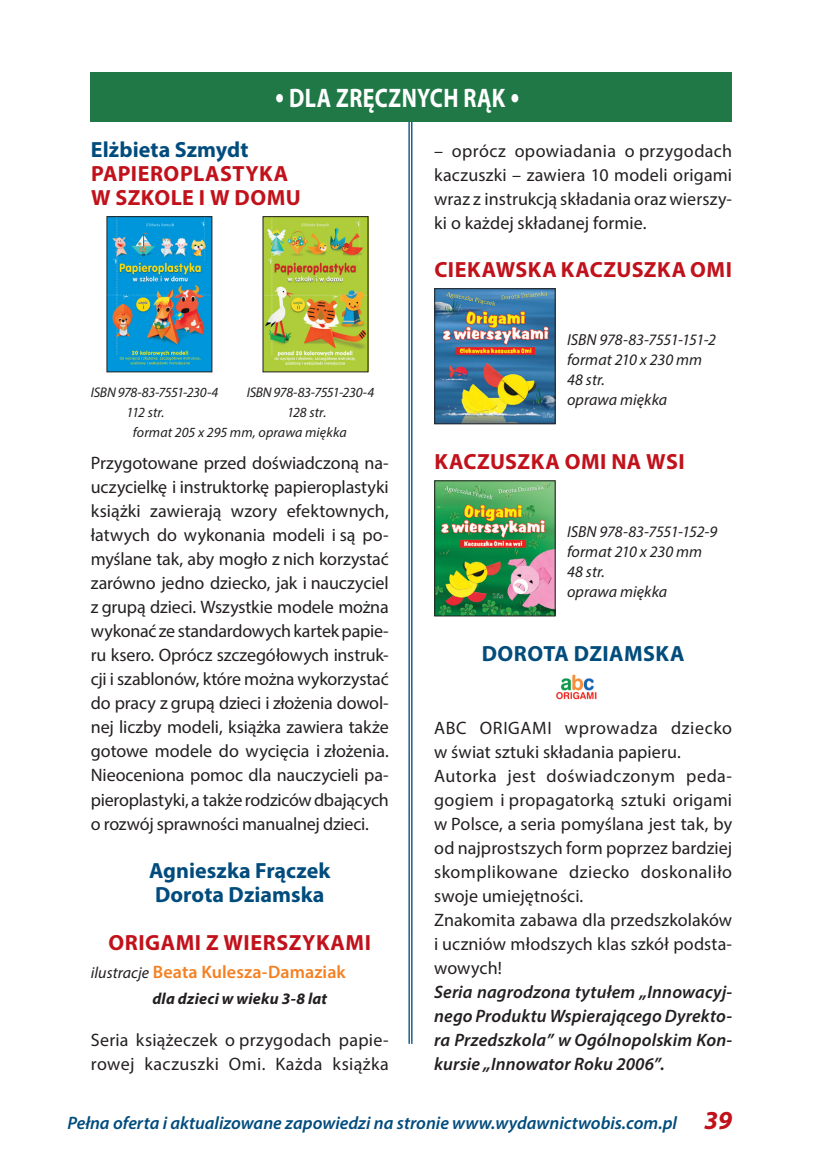
<style>
.page{position:relative;width:823px;height:1163px;background:#fff}
.page>*{position:absolute;margin:0;border:0;box-sizing:border-box;transform-origin:0 0}
.t1{font:700 26.8px "Myriad Pro";letter-spacing:.02em;color:#fff;scale:.82 1}
.t2{font:700 22px/24px "Myriad Pro";letter-spacing:.02em;color:#c1121c}
.t3{font:700 22px/24px "Myriad Pro";letter-spacing:.005em;color:#014c7d}
.t4{font:18px/24px "Myriad Pro";letter-spacing:.01em;color:#231f20;text-align:justify}
.t5{font:italic 600 18px/24px "Myriad Pro";letter-spacing:.01em;color:#231f20;text-align:justify}
.t6{font:italic 600 18px "Myriad Pro";color:#014c7d}
.t7{font:600 18px "Myriad Pro";letter-spacing:.005em;color:#f58021}
.t8{font:italic 16px/20px "Myriad Pro";letter-spacing:.005em;color:#231f20}
.t9{font:italic 700 16px "Myriad Pro";letter-spacing:.015em;color:#231f20}
.t10{font:italic 14px "Myriad Pro";letter-spacing:-.03em;color:#231f20}
.t11{font:italic 14px/20px "Myriad Pro";letter-spacing:.01em;color:#231f20}
.t12{font:italic 14px "Myriad Pro";letter-spacing:-.01em;color:#231f20}
.s1{font-family:"Corbel"}
.s2{font-weight:400;font-style:italic;font-size:16px;color:#231f20}
.s3{font-weight:700;font-size:26px;color:#c1121c}
</style>
<div class="page">
<hr style="left:411px;top:109px;width:1px;height:934px;background:#014c7d">
<hr style="left:408px;top:109px;width:1px;height:934px;background:#014c7d">
<div style="left:91px;top:72px;width:640px;height:50px;background:#1f7845"></div>
<img style="left:264px;top:218px;width:102px;height:152px">
<img style="left:108px;top:218px;width:102px;height:152px">
<img style="left:556px;top:674px;width:41px;height:26px">
<img style="left:436px;top:290px;width:117px;height:132px">
<div style="left:434px;top:288px;width:121px;height:136px;border:1px solid #231f20"></div>
<img style="left:436px;top:482px;width:117px;height:132px">
<div style="left:434px;top:480px;width:121px;height:136px;border:1px solid #231f20"></div>
<h1 class="t1" style="left:274px;top:80px;width:300px"><span class="s1">•</span> DLA ZRĘCZNYCH RĄK <span class="s1">•</span></h1>
<p class="t3" style="left:91px;top:137px;width:159px">Elżbieta Szmydt</p>
<p class="t2" style="left:91px;top:161px;width:211px">PAPIEROPLASTYKA<br>W SZKOLE I W DOMU</p>
<p class="t10" style="left:91px;top:384px;width:129px">ISBN 978-83-7551-230-4</p>
<p class="t10" style="left:246px;top:384px;width:129px">ISBN 978-83-7551-230-4</p>
<p class="t12" style="left:126px;top:404px;width:40px">112 str.</p>
<p class="t11" style="left:133px;top:402px;width:215px;text-indent:154px">128 str. format 205 x 295 mm, oprawa miękka</p>
<p class="t4" style="left:91px;top:451px;width:299px">Przygotowane przed doświadczoną na&shy;uczycielkę i instruktorkę papieroplastyki książki zawierają wzory efektownych, łatwych do wykonania modeli i są po&shy;myślane tak, aby mogło z nich korzystać zarówno jedno dziecko, jak i nauczyciel z grupą dzieci. Wszystkie modele można wykonać ze standardowych kartek papie&shy;ru ksero. Oprócz szczegółowych instruk&shy;cji i szablonów, które można wykorzystać do pracy z grupą dzieci i złożenia dowol&shy;nej liczby modeli, książka zawiera także gotowe modele do wycięcia i złożenia.<br>Nieoceniona pomoc dla nauczycieli pa&shy;pieroplastyki, a także rodziców dbających o rozwój sprawności manualnej dzieci.</p>
<p class="t3" style="left:149px;top:857px;width:183px">Agnieszka Frączek<br>Dorota Dziamska</p>
<p class="t2" style="left:108px;top:929px;width:264px">ORIGAMI Z WIERSZYKAMI</p>
<p class="t7" style="left:91px;top:960px;width:256px"><span class="s2">ilustracje</span> Beata Kulesza-Damaziak</p>
<p class="t9" style="left:152px;top:987px;width:176px">dla dzieci w wieku 3-8 lat</p>
<p class="t4" style="left:91px;top:1027px;width:299px">Seria książeczek o przygodach papie&shy;rowej kaczuszki Omi. Każda książka</p>
<p class="t4" style="left:434px;top:139px;width:299px">– oprócz opowiadania o przygodach kaczuszki – zawiera 10 modeli origami wraz z instrukcją składania oraz wierszy&shy;ki o każdej składanej formie.</p>
<p class="t2" style="left:434px;top:257px;width:299px">CIEKAWSKA KACZUSZKA OMI</p>
<p class="t8" style="left:566px;top:329px;width:150px">ISBN 978-83-7551-151-2 format 210 x 230 mm<br>48 str.<br>oprawa miękka</p>
<p class="t2" style="left:434px;top:449px;width:252px">KACZUSZKA OMI NA WSI</p>
<p class="t8" style="left:566px;top:521px;width:152px">ISBN 978-83-7551-152-9 format 210 x 230 mm<br>48 str.<br>oprawa miękka</p>
<p class="t3" style="left:481px;top:641px;width:204px">DOROTA DZIAMSKA</p>
<p class="t4" style="left:434px;top:715px;width:299px;text-align:left">ABC ORIGAMI wprowadza dziecko w świat sztuki składania papieru.<br>Autorka jest doświadczonym peda&shy;gogiem i propagatorką sztuki origami w Polsce, a seria pomyślana jest tak, by od najprostszych form poprzez bardziej skomplikowane dziecko doskonaliło swoje umiejętności.<br>Znakomita zabawa dla przedszkolaków i uczniów młodszych klas szkół podsta&shy;wowych!</p>
<p class="t5" style="left:434px;top:978px;width:299px">Seria nagrodzona tytułem „Innowacyj&shy;nego Produktu Wspierającego Dyrekto&shy;ra Przedszkola” w Ogólnopolskim Kon&shy;kursie „Innowator Roku 2006”.</p>
<p class="t6" style="left:67px;top:1110px;width:666px">Pełna oferta i aktualizowane zapowiedzi na stronie www.wydawnictwobis.com.pl <span class="s3">39</span></p>
</div>
